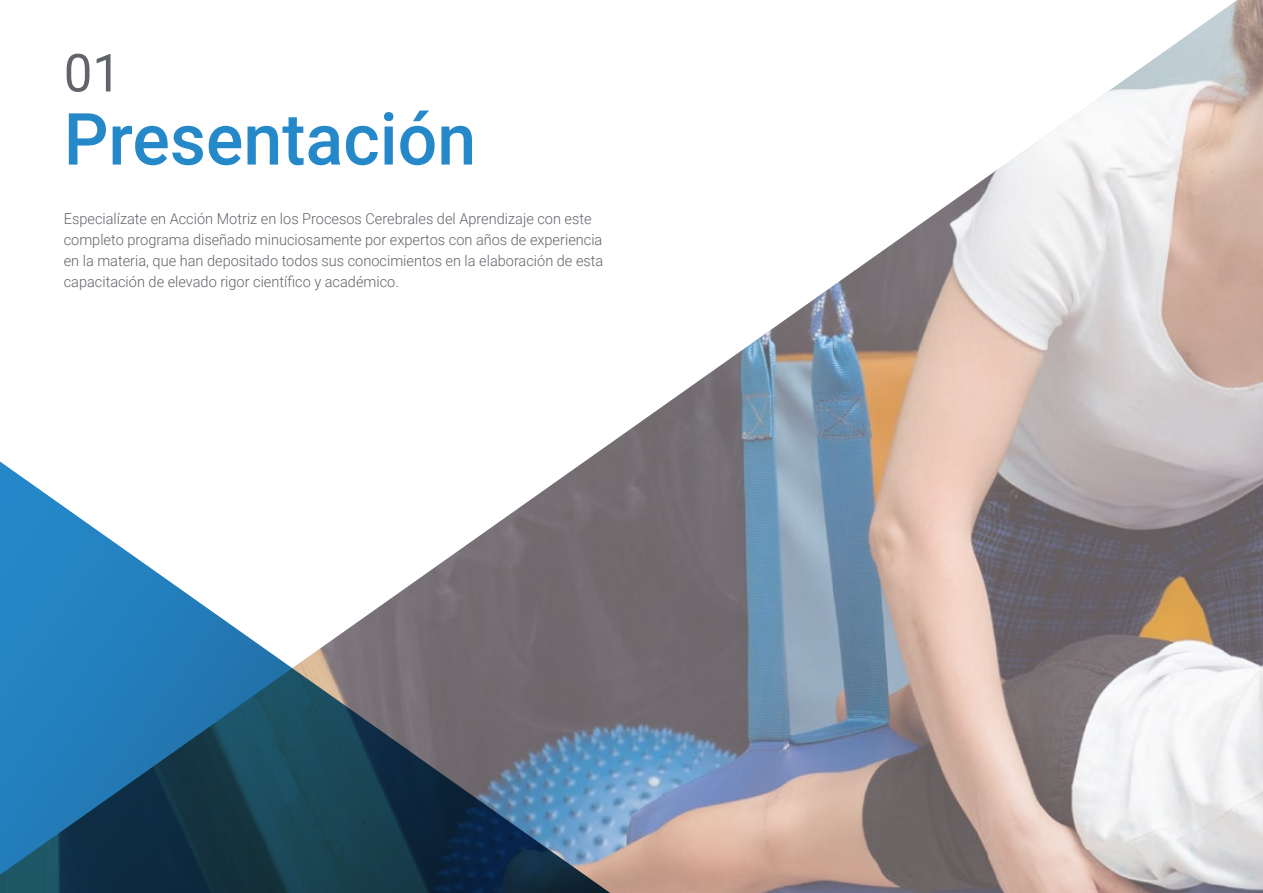
<style>
.page{position:relative;width:1263px;height:893px;background:#fff}
.page>*{position:absolute;margin:0;border:0;box-sizing:border-box;transform-origin:0 0}
.t1{font:500 72px "Roboto";color:#2488c9}
.t2{font:52.5px "Roboto";color:#61646a}
.t3{font:300 15px/21px "Roboto";color:#61646a}
</style>
<div class="page">
<img style="left:606px;top:0;width:657px;height:893px">
<svg style="left:0;top:446px;width:640px;height:447px"></svg>
<h2 class="t2" style="left:64px;top:36px;width:59px">01</h2>
<h1 class="t1" style="left:64px;top:89px;width:414px">Presentación</h1>
<p class="t3" style="left:64px;top:207px;width:541px">Especialízate en Acción Motriz en los Procesos Cerebrales del Aprendizaje con este completo programa diseñado minuciosamente por expertos con años de experiencia en la materia, que han depositado todos sus conocimientos en la elaboración de esta capacitación de elevado rigor científico y académico.</p>
</div>
